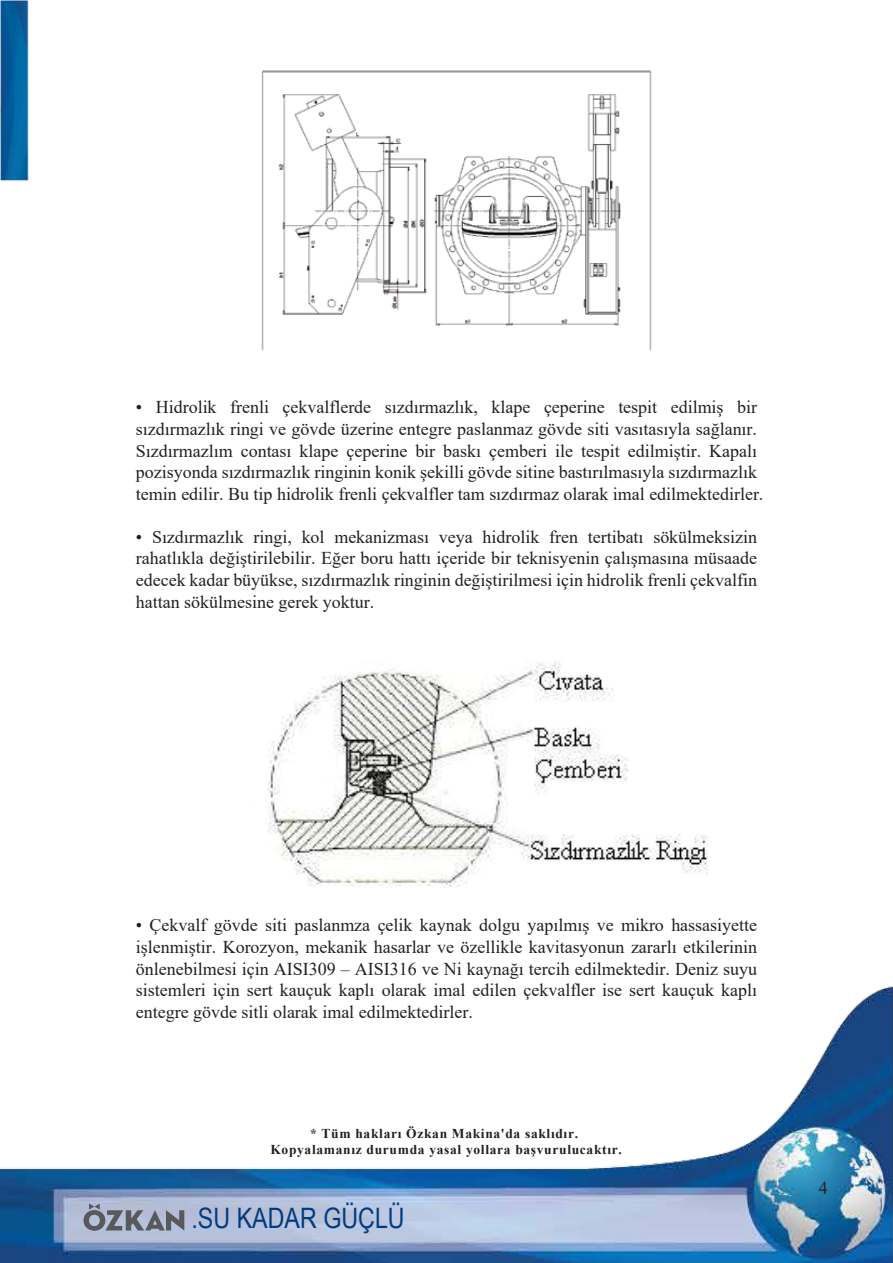
<style>
.page{position:relative;width:893px;height:1263px;background:#fff}
.page>*{position:absolute;margin:0;border:0;box-sizing:border-box;transform-origin:0 0}
.t1{font:28.2px "Arial Narrow";color:#003c7e}
.t2{font:18px/21.6px "Times New Roman";color:#231f20;text-align:justify}
.t3{font:700 13.5px/16.2px "Times New Roman";letter-spacing:.05em;color:#231f20;text-align:center}
</style>
<div class="page">
<img style="left:0;top:986px;width:893px;height:277px">
<svg style="left:83px;top:1203px;width:101px;height:28px;background:#8e95a4"></svg>
<img style="left:0;top:0;width:29px;height:182px">
<img style="left:261px;top:70px;width:391px;height:281px">
<img style="left:267px;top:661px;width:441px;height:226px">
<p class="t2" style="left:136px;top:396px;width:629px;text-align:left">• Hidrolik frenli çekvalflerde sızdırmazlık, klape çeperine tespit edilmiş bir sızdırmazlık ringi ve gövde üzerine entegre paslanmaz gövde siti vasıtasıyla sağlanır.<br>Sızdırmazlım contası klape çeperine bir baskı çemberi ile tespit edilmiştir. Kapalı pozisyonda sızdırmazlık ringinin konik şekilli gövde sitine bastırılmasıyla sızdırmazlık temin edilir. Bu tip hidrolik frenli çekvalfler tam sızdırmaz olarak imal edilmektedirler.</p>
<p class="t2" style="left:136px;top:525px;width:623px">• Sızdırmazlık ringi, kol mekanizması veya hidrolik fren tertibatı sökülmeksizin rahatlıkla değiştirilebilir. Eğer boru hattı içeride bir teknisyenin çalışmasına müsaade edecek kadar büyükse, sızdırmazlık ringinin değiştirilmesi için hidrolik frenli çekvalfin hattan sökülmesine gerek yoktur.</p>
<p class="t2" style="left:136px;top:914px;width:623px">• Çekvalf gövde siti paslanmza çelik kaynak dolgu yapılmış ve mikro hassasiyette işlenmiştir. Korozyon, mekanik hasarlar ve özellikle kavitasyonun zararlı etkilerinin önlenebilmesi için AISI309 – AISI316 ve Ni kaynağı tercih edilmektedir. Deniz suyu sistemleri için sert kauçuk kaplı olarak imal edilen çekvalfler ise sert kauçuk kaplı entegre gövde sitli olarak imal edilmektedirler.</p>
<p class="t3" style="left:270px;top:1125px;width:353px">* Tüm hakları Özkan Makina'da saklıdır.<br>Kopyalamanız durumda yasal yollara başvurulucaktır.</p>
<h1 class="t1" style="left:191px;top:1198px;width:215px">.SU KADAR GÜÇLÜ</h1>
<p class="t2" style="left:819px;top:1176px;width:10px">4</p>
</div>
